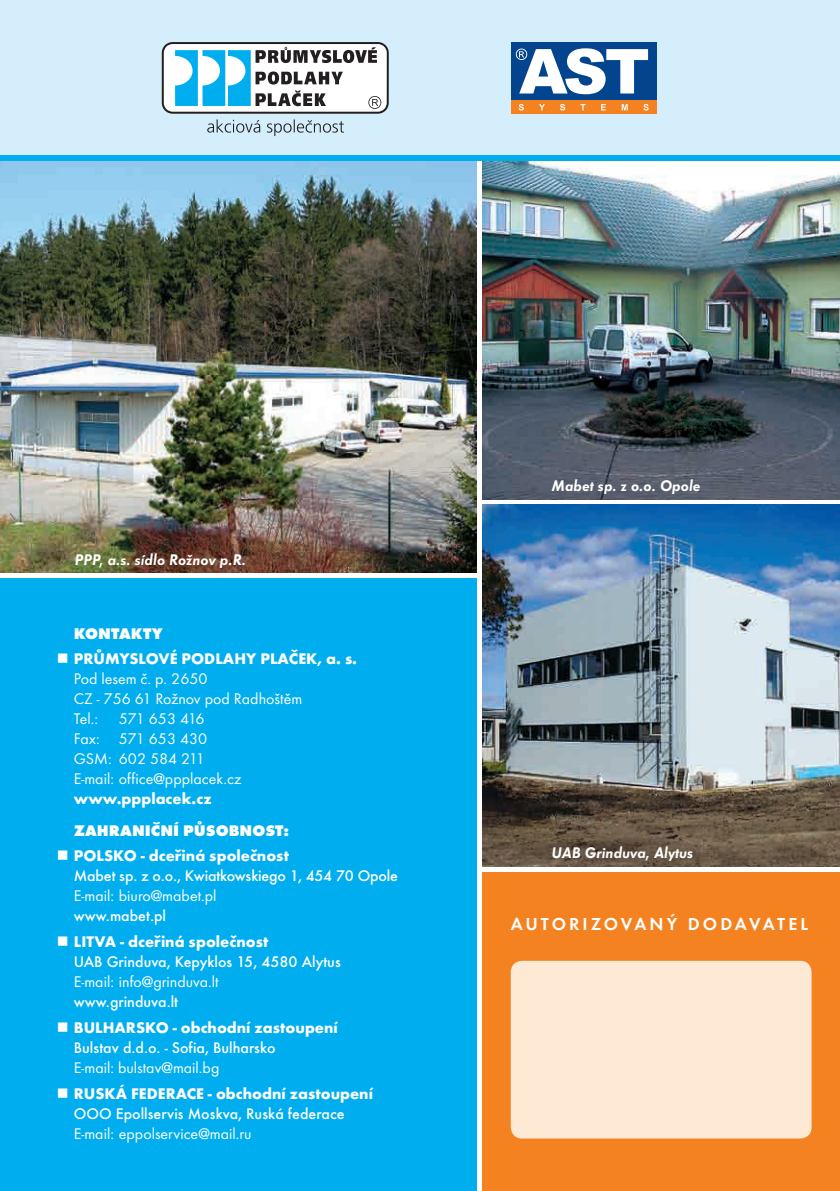
<style>
.page{position:relative;width:840px;height:1191px;background:#fff}
.page>*{position:absolute;margin:0;border:0;box-sizing:border-box;transform-origin:0 0}
.t1{font:600 18px "Futura TEE";letter-spacing:.17em;color:#fff}
.t2{font:16px/20px "Futura TEE";color:#fff}
.t3{font:500 16px "Futura TEE";color:#fff}
.t4{font:700 16px "Futura TEE";color:#fff}
.t5{font:16px "Futura TEE Demi Obli";color:#fff}
.t6{font:700 16px "Futura TEE Extr";color:#fff}
</style>
<div class="page">
<div style="left:0;top:578px;width:476px;height:613px;background:#00aeef"></div>
<img style="left:0;top:160px;width:476px;height:413px">
<div style="left:482px;top:872px;width:357px;height:319px;background:#f58220"></div>
<img style="left:482px;top:505px;width:357px;height:361px">
<img style="left:482px;top:160px;width:357px;height:339px">
<div style="left:0;top:0;width:839px;height:160px;background:#d4effb"></div>
<div style="left:510px;top:42px;width:146px;height:59px;background:#02448d"></div>
<svg style="left:515px;top:48px;width:132px;height:46px"></svg>
<div style="left:510px;top:101px;width:146px;height:13px;background:#f58220"></div>
<svg style="left:643px;top:104px;width:5px;height:7px"></svg>
<svg style="left:621px;top:104px;width:6px;height:6px"></svg>
<svg style="left:601px;top:104px;width:4px;height:6px"></svg>
<svg style="left:580px;top:104px;width:5px;height:6px"></svg>
<svg style="left:560px;top:104px;width:5px;height:7px"></svg>
<svg style="left:539px;top:104px;width:5px;height:6px"></svg>
<svg style="left:518px;top:104px;width:5px;height:7px"></svg>
<svg style="left:162px;top:42px;width:226px;height:94px"></svg>
<div style="left:0;top:155px;width:839px;height:5px;background:#00aeef"></div>
<div style="left:510px;top:961px;width:301px;height:177px;background:#fee9d5;border-radius:11px"></div>
<p class="t5" style="left:75px;top:553px;width:173px">PPP, a.s. sídlo Rožnov p.R.</p>
<p class="t6" style="left:74px;top:628px;width:91px">KONTAKTY</p>
<p class="t4" style="left:74px;top:649px;width:284px">PRŮMYSLOVÉ PODLAHY PLAČEK, a. s.</p>
<p class="t2" style="left:74px;top:670px;width:230px">Pod lesem č. p. 2650<br>CZ - 756 61 Rožnov pod Radhoštěm<br>Tel.:</p>
<p class="t2" style="left:74px;top:710px;width:169px;text-indent:45px">571 653 416<br>Fax: 571 653 430<br>GSM: 602 584 211<br>E-mail: office@ppplacek.cz</p>
<p class="t4" style="left:74px;top:789px;width:139px">www.ppplacek.cz</p>
<p class="t6" style="left:74px;top:825px;width:217px">ZAHRANIČNÍ PŮSOBNOST:</p>
<p class="t4" style="left:74px;top:846px;width:216px">POLSKO - dceřiná společnost</p>
<p class="t3" style="left:74px;top:869px;width:325px">Mabet sp. z o.o., Kwiatkowskiego 1, 454 70 Opole</p>
<p class="t2" style="left:74px;top:887px;width:144px">E-mail: biuro@mabet.pl</p>
<p class="t3" style="left:74px;top:909px;width:94px">www.mabet.pl</p>
<p class="t4" style="left:74px;top:932px;width:196px">LITVA - dceřiná společnost</p>
<p class="t3" style="left:74px;top:955px;width:268px">UAB Grinduva, Kepyklos 15, 4580 Alytus</p>
<p class="t2" style="left:74px;top:973px;width:146px">E-mail: info@grinduva.lt</p>
<p class="t3" style="left:74px;top:995px;width:106px">www.grinduva.lt</p>
<p class="t4" style="left:74px;top:1018px;width:265px">BULHARSKO - obchodní zastoupení</p>
<p class="t3" style="left:74px;top:1041px;width:203px">Bulstav d.d.o. - Sofia, Bulharsko</p>
<p class="t2" style="left:74px;top:1058px;width:147px">E-mail: bulstav@mail.bg</p>
<p class="t4" style="left:74px;top:1083px;width:300px">RUSKÁ FEDERACE - obchodní zastoupení</p>
<p class="t3" style="left:74px;top:1106px;width:272px">OOO Epollservis Moskva, Ruská federace</p>
<p class="t2" style="left:74px;top:1124px;width:179px">E-mail: eppolservice@mail.ru</p>
<p class="t5" style="left:551px;top:479px;width:150px">Mabet sp. z o.o. Opole</p>
<p class="t5" style="left:551px;top:846px;width:143px">UAB Grinduva, Alytus</p>
<p class="t1" style="left:510px;top:917px;width:298px">AUTORIZOVANÝ DODAVATEL</p>
</div>
